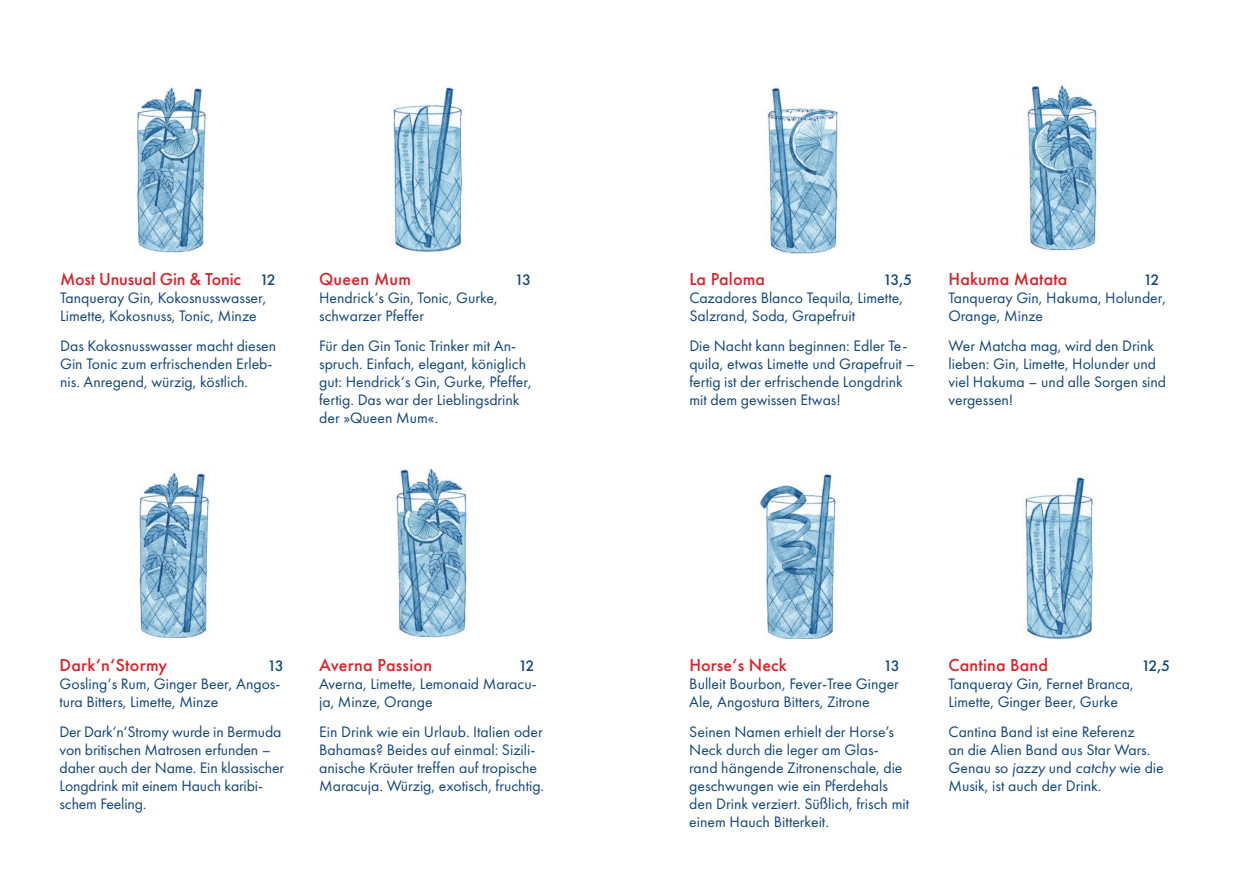
<style>
.page{position:relative;width:1234px;height:876px;background:#fff}
.page>*{position:absolute;margin:0;border:0;box-sizing:border-box;transform-origin:0 0}
.t1{font:500 18px "Futura PT";letter-spacing:.01em;color:#da2128}
.t2{font:500 18px "Futura PT";letter-spacing:-.01em;color:#da2128}
.t3{font:15.75px/18px "Futura PT";color:#0d457a}
.t4{font:500 15.75px "Futura PT";letter-spacing:-.1em;color:#0d457a}
.s1{font-size:15.75px;color:#0d457a}
.s2{font-style:italic}
</style>
<div class="page">
<img style="left:393px;top:87px;width:70px;height:165px">
<img style="left:396px;top:468px;width:71px;height:170px">
<img style="left:139px;top:472px;width:71px;height:167px">
<img style="left:767px;top:87px;width:71px;height:167px">
<img style="left:760px;top:473px;width:76px;height:166px">
<img style="left:136px;top:87px;width:70px;height:166px">
<img style="left:1017px;top:85px;width:80px;height:166px">
<img style="left:1025px;top:477px;width:69px;height:162px">
<p class="t2" style="left:60px;top:268px;width:217px">Most Unusual Gin &amp; Tonic <span class="s1">12</span></p>
<p class="t3" style="left:60px;top:289px;width:208px">Tanqueray Gin, Kokosnusswasser,<br>Limette, Kokosnuss, Tonic, Minze</p>
<p class="t3" style="left:60px;top:337px;width:217px">Das Kokosnusswasser macht diesen<br>Gin Tonic zum erfrischenden Erleb&shy;nis. Anregend, würzig, köstlich.</p>
<p class="t1" style="left:319px;top:268px;width:94px">Queen Mum</p>
<p class="t4" style="left:514px;top:271px;width:18px">13</p>
<p class="t3" style="left:319px;top:289px;width:180px">Hendrick‘s Gin, Tonic, Gurke, schwarzer Pfeffer</p>
<p class="t3" style="left:319px;top:337px;width:214px">Für den Gin Tonic Trinker mit An&shy;spruch. Einfach, elegant, königlich gut: Hendrick‘s Gin, Gurke, Pfeffer, fertig. Das war der Lieblingsdrink der »Queen Mum«.</p>
<p class="t1" style="left:60px;top:654px;width:109px">Dark‘n‘Stormy</p>
<p class="t4" style="left:267px;top:656px;width:18px">13</p>
<p class="t3" style="left:60px;top:674px;width:222px">Gosling‘s Rum, Ginger Beer, Angos&shy;tura Bitters, Limette, Minze</p>
<p class="t3" style="left:60px;top:722px;width:226px">Der Dark‘n‘Stromy wurde in Bermuda von britischen Matrosen erfunden – daher auch der Name. Ein klassischer<br>Longdrink mit einem Hauch karibi&shy;schem Feeling.</p>
<p class="t1" style="left:319px;top:654px;width:114px">Averna Passion</p>
<p class="t4" style="left:518px;top:656px;width:17px">12</p>
<p class="t3" style="left:319px;top:674px;width:219px">Averna, Limette, Lemonaid Maracu&shy;ja, Minze, Orange</p>
<p class="t3" style="left:319px;top:722px;width:226px">Ein Drink wie ein Urlaub. Italien oder Bahamas? Beides auf einmal: Sizili&shy;anische Kräuter treffen auf tropische Maracuja. Würzig, exotisch, fruchtig.</p>
<p class="t1" style="left:689px;top:268px;width:77px">La Paloma</p>
<p class="t4" style="left:882px;top:271px;width:30px">13,5</p>
<p class="t3" style="left:689px;top:289px;width:215px">Cazadores Blanco Tequila, Limette,<br>Salzrand, Soda, Grapefruit</p>
<p class="t3" style="left:689px;top:337px;width:227px">Die Nacht kann beginnen: Edler Te&shy;quila, etwas Limette und Grapefruit – fertig ist der erfrischende Longdrink mit dem gewissen Etwas!</p>
<p class="t1" style="left:948px;top:268px;width:120px">Hakuma Matata</p>
<p class="t4" style="left:1143px;top:271px;width:17px">12</p>
<p class="t3" style="left:948px;top:289px;width:219px">Tanqueray Gin, Hakuma, Holunder,<br>Orange, Minze</p>
<p class="t3" style="left:948px;top:337px;width:219px">Wer Matcha mag, wird den Drink lieben: Gin, Limette, Holunder und viel Hakuma – und alle Sorgen sind vergessen!</p>
<p class="t1" style="left:689px;top:654px;width:99px">Horse‘s Neck</p>
<p class="t4" style="left:883px;top:656px;width:18px">13</p>
<p class="t3" style="left:689px;top:674px;width:211px">Bulleit Bourbon, Fever-Tree Ginger<br>Ale, Angostura Bitters, Zitrone</p>
<p class="t3" style="left:689px;top:722px;width:221px">Seinen Namen erhielt der Horse’s<br>Neck durch die leger am Glas&shy;rand hängende Zitronenschale, die geschwungen wie ein Pferdehals den Drink verziert. Süßlich, frisch mit einem Hauch Bitterkeit.</p>
<p class="t1" style="left:948px;top:654px;width:101px">Cantina Band</p>
<p class="t4" style="left:1141px;top:656px;width:30px">12,5</p>
<p class="t3" style="left:948px;top:674px;width:187px">Tanqueray Gin, Fernet Branca,<br>Limette, Ginger Beer, Gurke</p>
<p class="t3" style="left:948px;top:722px;width:217px">Cantina Band ist eine Referenz<br>an die Alien Band aus Star Wars.<br>Genau so <span class="s2">jazzy</span> und <span class="s2">catchy</span> wie die<br>Musik, ist auch der Drink.</p>
</div>
